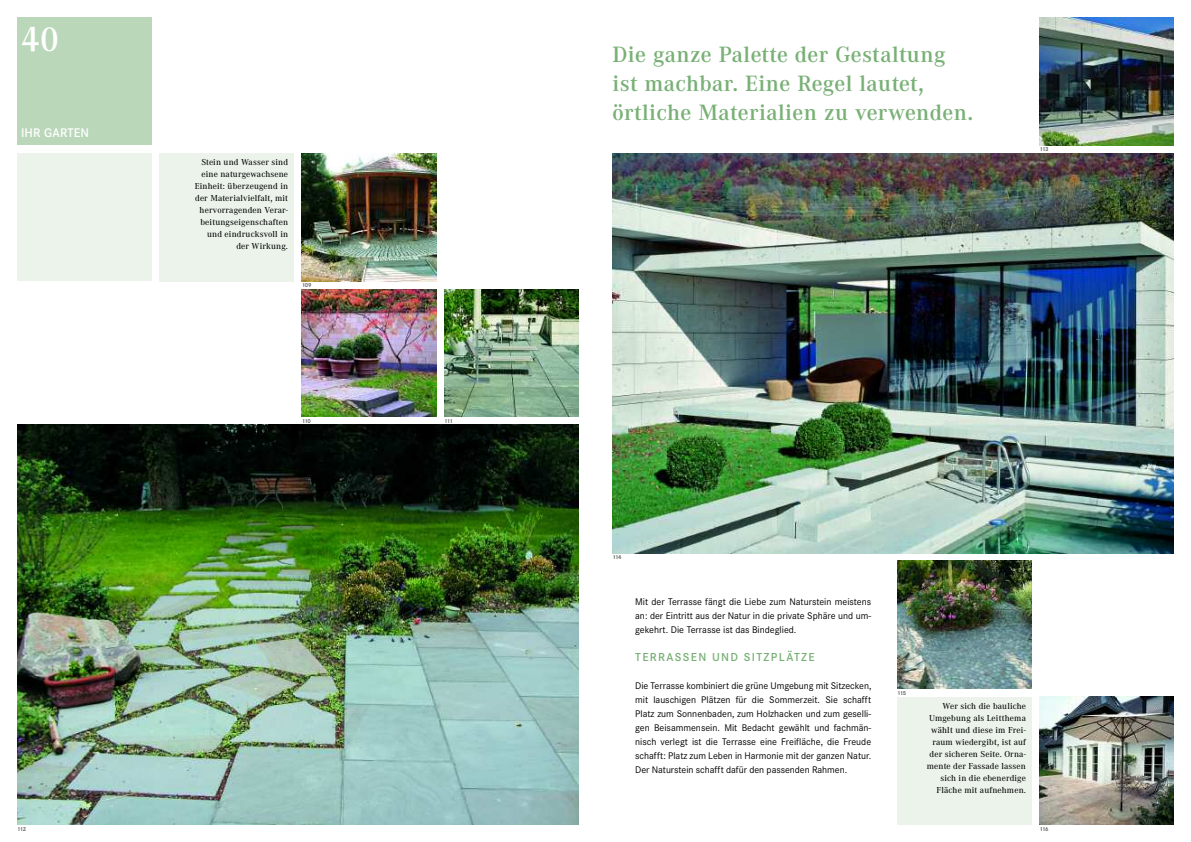
<style>
.page{position:relative;width:1191px;height:842px;background:#fff}
.page>*{position:absolute;margin:0;border:0;box-sizing:border-box;transform-origin:0 0}
.t1{font:600 36px "Corporate A";color:#fff}
.t2{font:600 23px/29px "Corporate A";letter-spacing:.015em;color:#78b075}
.t3{font:600 13px "Corporate S";letter-spacing:.01em;color:#fff}
.t4{font:600 12px "Corporate S";letter-spacing:.11em;color:#78b075}
.t5{font:10px/14px "Corporate S";letter-spacing:-.005em;color:#000;text-align:justify}
.t6{font:500 9px/12px "Corporate A";letter-spacing:.015em;color:#000;text-align:right}
.t7{font:700 6px "Corporate S";letter-spacing:-.1em;color:#666}
</style>
<div class="page">
<div style="left:17px;top:17px;width:134px;height:128px;background:#bbd7ba"></div>
<div style="left:17px;top:153px;width:134px;height:128px;background:#ebf3ea"></div>
<img style="left:302px;top:289px;width:134px;height:128px">
<img style="left:444px;top:289px;width:134px;height:128px">
<img style="left:897px;top:561px;width:134px;height:128px">
<img style="left:1039px;top:697px;width:135px;height:128px">
<img style="left:17px;top:425px;width:561px;height:400px">
<img style="left:612px;top:153px;width:562px;height:400px">
<img style="left:302px;top:153px;width:134px;height:128px">
<img style="left:1039px;top:17px;width:135px;height:128px">
<div style="left:897px;top:697px;width:134px;height:128px;background:#ebf3ea"></div>
<div style="left:159px;top:153px;width:135px;height:128px;background:#ebf3ea"></div>
<h1 class="t1" style="left:21px;top:18px;width:40px">40</h1>
<h3 class="t3" style="left:21px;top:125px;width:70px">IHR GARTEN</h3>
<p class="t6" style="left:195px;top:156px;width:95px">Stein und Wasser sind eine naturgewachsene<br>Einheit: überzeugend in der Materialvielfalt, mit hervorragenden Verar&shy;beitungseigenschaften und eindrucksvoll in der Wirkung.</p>
<p class="t7" style="left:302px;top:281px;width:11px">109</p>
<p class="t7" style="left:302px;top:417px;width:11px">110</p>
<p class="t7" style="left:444px;top:417px;width:10px">111</p>
<p class="t7" style="left:17px;top:825px;width:11px">112</p>
<h2 class="t2" style="left:612px;top:40px;width:362px">Die ganze Palette der Gestaltung ist machbar. Eine Regel lautet, örtliche Materialien zu verwenden.</h2>
<p class="t7" style="left:1039px;top:145px;width:11px">113</p>
<p class="t7" style="left:612px;top:553px;width:11px">114</p>
<p class="t5" style="left:635px;top:594px;width:237px">Mit der Terrasse fängt die Liebe zum Naturstein meistens an: der Eintritt aus der Natur in die private Sphäre und um&shy;gekehrt. Die Terrasse ist das Bindeglied.</p>
<p class="t4" style="left:635px;top:650px;width:181px">TERRASSEN UND SITZPLÄTZE</p>
<p class="t5" style="left:635px;top:678px;width:238px">Die Terrasse kombiniert die grüne Umgebung mit Sitzecken, mit lauschigen Plätzen für die Sommerzeit. Sie schafft Platz zum Sonnenbaden, zum Holzhacken und zum geselli&shy;gen Beisammensein. Mit Bedacht gewählt und fachmän&shy;nisch verlegt ist die Terrasse eine Freifläche, die Freude schafft: Platz zum Leben in Harmonie mit der ganzen Natur.<br>Der Naturstein schafft dafür den passenden Rahmen.</p>
<p class="t7" style="left:897px;top:689px;width:11px">115</p>
<p class="t6" style="left:926px;top:699px;width:101px">Wer sich die bauliche<br>Umgebung als Leitthema wählt und diese im Frei&shy;raum wiedergibt, ist auf der sicheren Seite. Orna&shy;mente der Fassade lassen sich in die ebenerdige<br>Fläche mit aufnehmen.</p>
<p class="t7" style="left:1039px;top:825px;width:11px">116</p>
</div>
